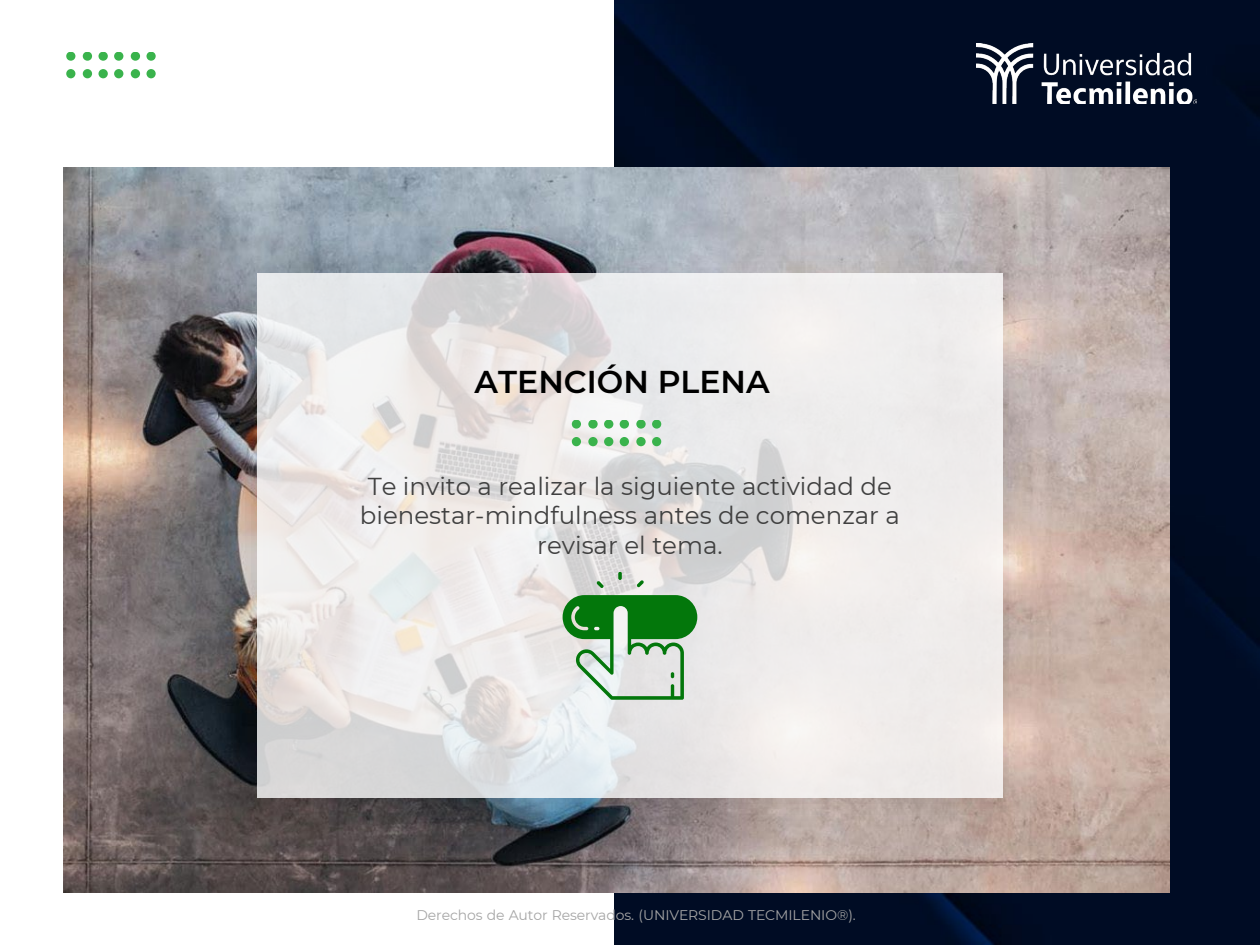
<style>
.page{position:relative;width:1260px;height:945px;background:#fff}
.page>*{position:absolute;margin:0;border:0;box-sizing:border-box;transform-origin:0 0}
.t1{font:600 31.5px "Montserrat";color:#000}
.t2{font:24.5px/29.4px "Montserrat";color:#404040;text-align:center}
.t3{font:14px "Montserrat";letter-spacing:-.01em;color:#a6a6a6}
</style>
<div class="page">
<div style="left:614px;top:1px;width:645px;height:944px;background:#000c24"></div>
<img style="left:976px;top:44px;width:221px;height:59px">
<div style="left:114px;top:52px;width:9px;height:9px;background:#3ab34c;border-radius:50%"></div>
<div style="left:131px;top:52px;width:9px;height:9px;background:#3ab34c;border-radius:50%"></div>
<div style="left:147px;top:52px;width:9px;height:9px;background:#3ab34c;border-radius:50%"></div>
<div style="left:114px;top:69px;width:9px;height:9px;background:#3ab34c;border-radius:50%"></div>
<div style="left:131px;top:69px;width:9px;height:9px;background:#3ab34c;border-radius:50%"></div>
<div style="left:147px;top:69px;width:9px;height:9px;background:#3ab34c;border-radius:50%"></div>
<div style="left:66px;top:52px;width:9px;height:9px;background:#3ab34c;border-radius:50%"></div>
<div style="left:83px;top:52px;width:9px;height:9px;background:#3ab34c;border-radius:50%"></div>
<div style="left:99px;top:52px;width:9px;height:9px;background:#3ab34c;border-radius:50%"></div>
<div style="left:66px;top:69px;width:9px;height:9px;background:#3ab34c;border-radius:50%"></div>
<div style="left:83px;top:69px;width:9px;height:9px;background:#3ab34c;border-radius:50%"></div>
<div style="left:99px;top:69px;width:9px;height:9px;background:#3ab34c;border-radius:50%"></div>
<img style="left:63px;top:168px;width:1107px;height:725px">
<img style="left:222px;top:243px;width:816px;height:595px">
<div style="left:257px;top:273px;width:746px;height:525px;background:#fff;opacity:.8"></div>
<svg style="left:618px;top:572px;width:4px;height:8px"></svg>
<svg style="left:637px;top:580px;width:7px;height:7px"></svg>
<svg style="left:597px;top:581px;width:7px;height:7px"></svg>
<svg style="left:563px;top:595px;width:134px;height:105px;background:#83b687"></svg>
<div style="left:620px;top:420px;width:9px;height:9px;background:#3ab34c;border-radius:50%"></div>
<div style="left:636px;top:420px;width:10px;height:9px;background:#3ab34c;border-radius:50%"></div>
<div style="left:652px;top:420px;width:9px;height:9px;background:#3ab34c;border-radius:50%"></div>
<div style="left:620px;top:437px;width:9px;height:9px;background:#3ab34c;border-radius:50%"></div>
<div style="left:636px;top:437px;width:10px;height:9px;background:#3ab34c;border-radius:50%"></div>
<div style="left:652px;top:437px;width:9px;height:9px;background:#3ab34c;border-radius:50%"></div>
<div style="left:572px;top:420px;width:9px;height:9px;background:#3ab34c;border-radius:50%"></div>
<div style="left:588px;top:420px;width:10px;height:9px;background:#3ab34c;border-radius:50%"></div>
<div style="left:604px;top:420px;width:9px;height:9px;background:#3ab34c;border-radius:50%"></div>
<div style="left:572px;top:437px;width:9px;height:9px;background:#3ab34c;border-radius:50%"></div>
<div style="left:588px;top:437px;width:10px;height:9px;background:#3ab34c;border-radius:50%"></div>
<div style="left:604px;top:437px;width:9px;height:9px;background:#3ab34c;border-radius:50%"></div>
<p class="t1" style="left:475px;top:360px;width:297px">ATENCIÓN PLENA</p>
<p class="t2" style="left:360px;top:471px;width:542px">Te invito a realizar la siguiente actividad de bienestar-mindfulness antes de comenzar a revisar el tema.</p>
<p class="t3" style="left:416px;top:906px;width:441px">Derechos de Autor Reservados. (UNIVERSIDAD TECMILENIO®).</p>
</div>
